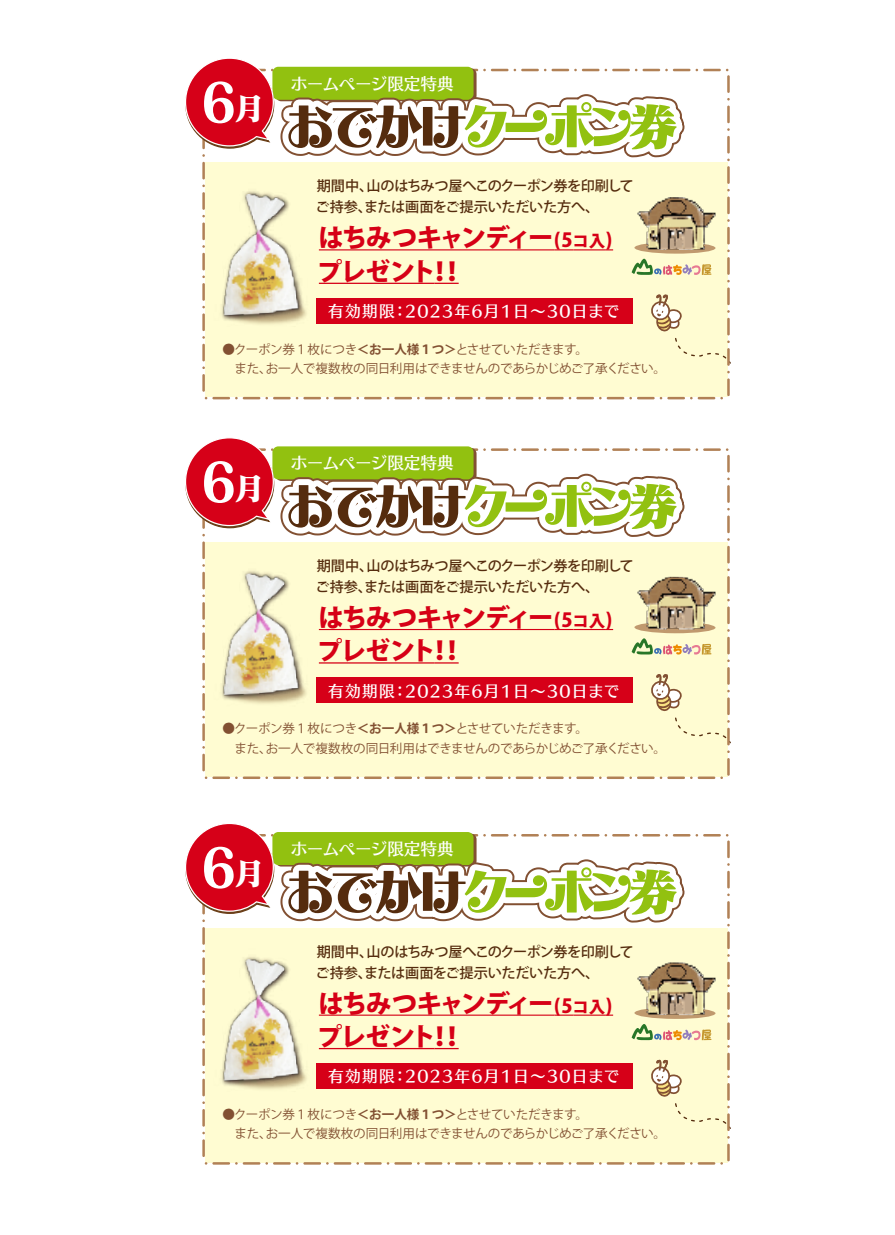
<style>
.page{position:relative;width:895px;height:1235px;background:#fff}
.page>*{position:absolute;margin:0;border:0;box-sizing:border-box;transform-origin:0 0}
.t1{font:53.7px "Matisse Pro EB";color:#fff}
.t2{font:51px "Matisse Eleganto Pro UB";letter-spacing:-.145em;color:#92c110}
.t3{font:800 25.35px/33.5px "Koz Go Pro";letter-spacing:-.07em;color:#d60016}
.t4{font:16.65px "Skip Std D";letter-spacing:-.01em;color:#fff}
.t5{font:15.75px "Skip Std D";letter-spacing:.08em;color:#fff}
.t6{font:500 14.25px/21px "Koz Go Pro";letter-spacing:-.025em;color:#552c0e}
.t7{font:12.6px/19.5px "Koz Go Pro";letter-spacing:-.03em;color:#825032}
.s1{font-size:31.2px}
.s2{color:#552c0e}
.s3{font-size:19.2px}
.s4{font-size:16.5px}
.s5{font-weight:700}
</style>
<div class="page">
<svg style="left:202px;top:69px;width:527px;height:330px;background:#fcf6ce"></svg>
<svg style="left:722px;top:293px;width:9px;height:72px"></svg>
<svg style="left:701px;top:68px;width:21px;height:123px"></svg>
<svg style="left:646px;top:68px;width:55px;height:123px"></svg>
<div style="left:316px;top:298px;width:316px;height:25px;background:#d60018"></div>
<svg style="left:185px;top:58px;width:461px;height:168px"></svg>
<hr style="left:319px;top:249px;width:235px;height:1px;background:#d60016">
<hr style="left:319px;top:283px;width:115px;height:1px;background:#d60016">
<svg style="left:434px;top:283px;width:24px;height:1px"></svg>
<img style="left:202px;top:250px;width:156px;height:125px">
<img style="left:185px;top:140px;width:169px;height:230px">
<img style="left:215px;top:191px;width:89px;height:128px">
<svg style="left:202px;top:448px;width:527px;height:331px;background:#fdf8d0"></svg>
<svg style="left:722px;top:672px;width:9px;height:72px"></svg>
<svg style="left:538px;top:191px;width:184px;height:386px"></svg>
<svg style="left:564px;top:265px;width:137px;height:312px"></svg>
<div style="left:316px;top:677px;width:316px;height:26px;background:#d60018"></div>
<svg style="left:185px;top:405px;width:461px;height:201px"></svg>
<hr style="left:319px;top:629px;width:235px;height:1px;background:#d60016">
<hr style="left:319px;top:662px;width:115px;height:1px;background:#d60016">
<svg style="left:434px;top:662px;width:24px;height:1px"></svg>
<img style="left:202px;top:630px;width:156px;height:125px">
<img style="left:185px;top:519px;width:169px;height:231px">
<img style="left:215px;top:571px;width:89px;height:128px">
<div style="left:202px;top:834px;width:527px;height:330px;background:#fffcd2"></div>
<svg style="left:722px;top:1058px;width:9px;height:72px"></svg>
<svg style="left:538px;top:577px;width:184px;height:588px;background:#f1e6c3"></svg>
<svg style="left:564px;top:650px;width:137px;height:515px"></svg>
<div style="left:316px;top:1063px;width:316px;height:25px;background:#d60018"></div>
<svg style="left:185px;top:790px;width:461px;height:201px"></svg>
<hr style="left:319px;top:1014px;width:235px;height:1px;background:#d60016">
<svg style="left:554px;top:1014px;width:19px;height:1px"></svg>
<hr style="left:573px;top:1014px;width:33px;height:1px;background:#d60016">
<hr style="left:319px;top:1048px;width:115px;height:1px;background:#d60016">
<svg style="left:434px;top:1048px;width:24px;height:1px"></svg>
<img style="left:202px;top:1015px;width:156px;height:125px">
<img style="left:185px;top:905px;width:169px;height:230px">
<img style="left:215px;top:956px;width:89px;height:128px">
<h1 class="t1" style="left:201px;top:67px;width:66px">6<span class="s1">月</span></h1>
<h3 class="t4" style="left:291px;top:71px;width:165px">ホームページ限定特典</h3>
<h2 class="t2" style="left:284px;top:92px;width:395px"><span class="s2">おでかけ</span>クーポン券</h2>
<p class="t6" style="left:315px;top:176px;width:319px">期間中、山のはちみつ屋へこのクーポン券を印刷してご持参、または画面をご提示いただいた方へ、</p>
<h3 class="t3" style="left:317px;top:223px;width:297px">はちみつキャンディー<span class="s3">(5</span><span class="s4">コ入</span><span class="s3">)</span>プレゼント！！</h3>
<p class="t5" style="left:328px;top:299px;width:293px">有効期限：2023年6月1日～30日まで</p>
<p class="t7" style="left:222px;top:340px;width:445px">●クーポン券１枚につき<span class="s5">＜お一人様１つ＞</span>とさせていただきます。<br>　また、お一人で複数枚の同日利用はできませんのであらかじめご了承ください。</p>
<h1 class="t1" style="left:201px;top:446px;width:66px">6<span class="s1">月</span></h1>
<h3 class="t4" style="left:291px;top:450px;width:165px">ホームページ限定特典</h3>
<h2 class="t2" style="left:284px;top:472px;width:395px"><span class="s2">おでかけ</span>クーポン券</h2>
<p class="t6" style="left:315px;top:556px;width:319px">期間中、山のはちみつ屋へこのクーポン券を印刷してご持参、または画面をご提示いただいた方へ、</p>
<h3 class="t3" style="left:317px;top:602px;width:297px">はちみつキャンディー<span class="s3">(5</span><span class="s4">コ入</span><span class="s3">)</span>プレゼント！！</h3>
<p class="t5" style="left:328px;top:679px;width:293px">有効期限：2023年6月1日～30日まで</p>
<p class="t7" style="left:222px;top:719px;width:445px">●クーポン券１枚につき<span class="s5">＜お一人様１つ＞</span>とさせていただきます。<br>　また、お一人で複数枚の同日利用はできませんのであらかじめご了承ください。</p>
<h1 class="t1" style="left:201px;top:832px;width:66px">6<span class="s1">月</span></h1>
<h3 class="t4" style="left:291px;top:836px;width:165px">ホームページ限定特典</h3>
<h2 class="t2" style="left:284px;top:857px;width:395px"><span class="s2">おでかけ</span>クーポン券</h2>
<p class="t6" style="left:315px;top:941px;width:319px">期間中、山のはちみつ屋へこのクーポン券を印刷してご持参、または画面をご提示いただいた方へ、</p>
<h3 class="t3" style="left:317px;top:988px;width:297px">はちみつキャンディー<span class="s3">(5</span><span class="s4">コ入</span><span class="s3">)</span>プレゼント！！</h3>
<p class="t5" style="left:328px;top:1064px;width:293px">有効期限：2023年6月1日～30日まで</p>
<p class="t7" style="left:222px;top:1105px;width:445px">●クーポン券１枚につき<span class="s5">＜お一人様１つ＞</span>とさせていただきます。<br>　また、お一人で複数枚の同日利用はできませんのであらかじめご了承ください。</p>
</div>
